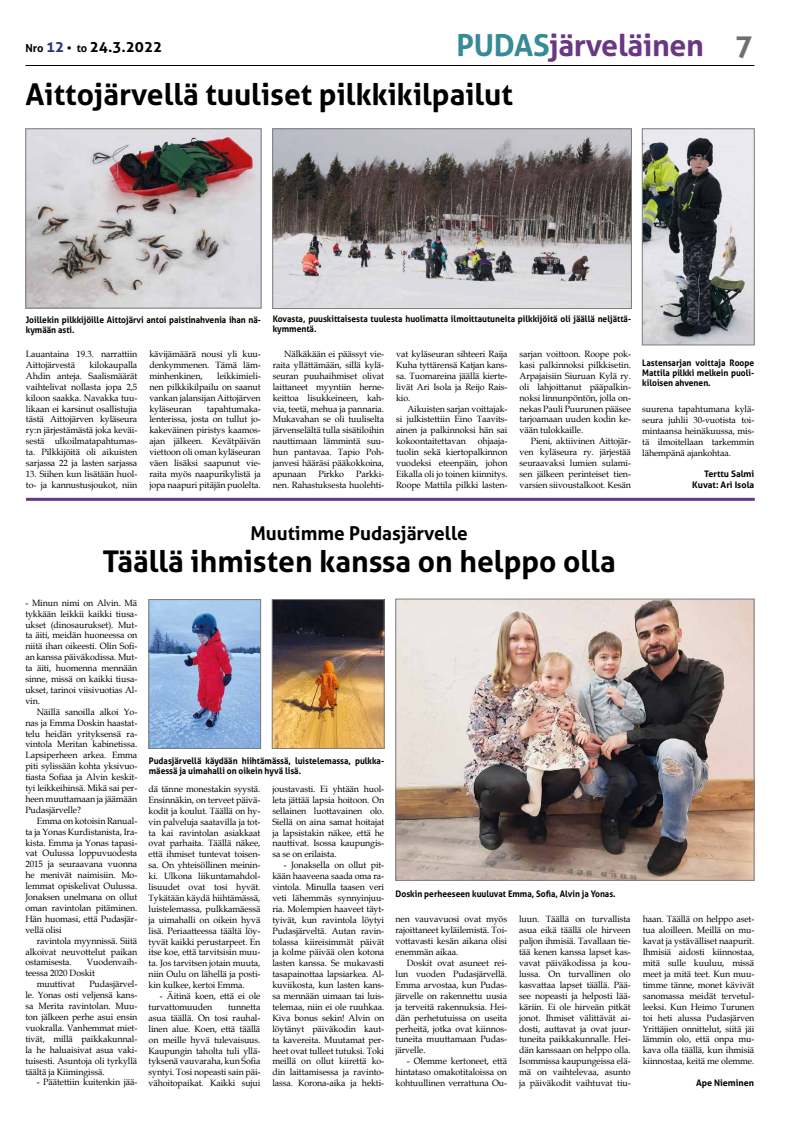
<style>
.page{position:relative;width:794px;height:1134px;background:#fff}
.page>*{position:absolute;margin:0;border:0;box-sizing:border-box;transform-origin:0 0}
.t1{font:700 30.3px "Aller";letter-spacing:-.01em;color:#6a3784}
.t2{font:700 30px "Aller";color:#000}
.t3{font:700 19px "Aller";color:#000}
.t4{font:700 15.2px "Aller";color:#000}
.t5{font:9.1px/10.9px "Book Antiqua";letter-spacing:-.01em;color:#000;text-align:justify}
.t6{font:700 9px/10px "Aller";color:#000;scale:.94 1}
.t7{font:700 9px/10.5px "Aller";color:#000;text-align:right}
.s1{font-size:11.1px}
.s2{color:#283583}
.s3{color:#368b97}
.s4{font-size:30px;color:#706f6f}
</style>
<div class="page">
<hr style="left:26px;top:65px;width:728px;height:1px;background:#000">
<img style="left:644px;top:130px;width:108px;height:213px">
<div style="left:642px;top:128px;width:112px;height:217px;border:1px solid #7c7b7b"></div>
<img style="left:27px;top:130px;width:232px;height:176px">
<div style="left:25px;top:128px;width:236px;height:180px;border:1px solid #7c7b7b"></div>
<img style="left:274px;top:130px;width:355px;height:177px">
<div style="left:272px;top:128px;width:359px;height:181px;border:1px solid #7c7b7b"></div>
<hr style="left:26px;top:498px;width:728px;height:3px;background:#6a3784">
<img style="left:397px;top:601px;width:355px;height:278px">
<div style="left:395px;top:599px;width:359px;height:282px;border:1px solid #7c7b7b"></div>
<img style="left:151px;top:601px;width:108px;height:146px">
<div style="left:149px;top:599px;width:112px;height:150px;border:1px solid #7c7b7b"></div>
<img style="left:274px;top:601px;width:108px;height:146px">
<div style="left:272px;top:599px;width:112px;height:150px;border:1px solid #7c7b7b"></div>
<h3 class="t4" style="left:26px;top:38px;width:138px"><span class="s1">Nro</span> <span class="s2">12</span> <span class="s1">• to</span> 24.3.2022</h3>
<h1 class="t1" style="left:456px;top:27px;width:298px"><span class="s3">PUDAS</span>järveläinen <span class="s4">7</span></h1>
<h2 class="t2" style="left:26px;top:76px;width:489px">Aittojärvellä tuuliset pilkkikilpailut</h2>
<p class="t6" style="left:26px;top:315px;width:252px">Joillekin pilkkijöille Aittojärvi antoi paistinahvenia ihan nä&shy;kymään asti.</p>
<p class="t5" style="left:26px;top:348px;width:113px">Lauantaina 19.3. narrattiin<br>Aittojärvestä</p>
<p class="t5" style="left:26px;top:359px;width:113px;text-indent:64px">kilokaupalla Ahdin anteja. Saalismäärät vaihtelivat nollasta jopa 2,5 kiloon saakka. Navakka tuu&shy;likaan ei karsinut osallistujia tästä Aittojärven kyläseura ry:n järjestämästä joka keväi&shy;sestä ulkoilmatapahtumas&shy;ta. Pilkkijöitä oli aikuisten sarjassa 22 ja lasten sarjassa</p>
<p class="t5" style="left:26px;top:468px;width:113px">13. Siihen kun lisätään huol&shy;to- ja kannustusjoukot, niin</p>
<p class="t5" style="left:149px;top:348px;width:113px">kävijämäärä nousi yli kuu&shy;denkymmenen. Tämä läm&shy;minhenkinen,</p>
<p class="t5" style="left:149px;top:370px;width:113px;text-indent:68px">leikkimieli&shy;nen pilkkikilpailu on saanut vankan jalansijan Aittojärven kyläseuran</p>
<p class="t5" style="left:149px;top:403px;width:113px;text-indent:57px">tapahtumaka&shy;lenterissa, josta on tullut jo&shy;kakeväinen piristys kaamos&shy;ajan jälkeen. Kevätpäivän viettoon oli oman kyläseuran väen lisäksi saapunut vie&shy;raita myös naapurikylistä ja jopa naapuri pitäjän puolelta.</p>
<p class="t6" style="left:273px;top:314px;width:383px">Kovasta, puuskittaisesta tuulesta huolimatta ilmoittautuneita pilkkijöitä oli jäällä neljättä&shy;kymmentä.</p>
<p class="t5" style="left:273px;top:348px;width:113px;text-indent:11px">Nälkäkään ei päässyt vie&shy;raita yllättämään, sillä kylä&shy;seuran puuhaihmiset olivat laittaneet myyntiin herne&shy;keittoa lisukkeineen, kah&shy;via, teetä, mehua ja pannaria.<br>Mukavahan se oli tuuliselta järvenselältä tulla sisätiloihin nauttimaan lämmintä suu&shy;hun pantavaa. Tapio Poh&shy;janvesi hääräsi pääkokkoina, apunaan</p>
<p class="t5" style="left:273px;top:468px;width:113px;text-align:right">Parkki-<br>nen. Rahastuksesta huolehti-</p>
<p class="t5" style="left:318px;top:468px;width:27px">Pirkko</p>
<p class="t5" style="left:396px;top:348px;width:113px">vat kyläseuran sihteeri Raija Kuha tyttärensä Katjan kans&shy;sa. Tuomareina jäällä kierte&shy;livät Ari Isola ja Reijo Rais&shy;kio.</p>
<p class="t5" style="left:396px;top:403px;width:113px;text-indent:11px">Aikuisten sarjan voittajak&shy;si julkistettiin Eino Taavits&shy;ainen ja palkinnoksi hän sai kokoontaitettavan</p>
<p class="t5" style="left:396px;top:435px;width:113px;text-indent:82px">ohjaaja&shy;tuolin sekä kiertopalkinnon vuodeksi eteenpäin, johon Eikalla oli jo toinen kiinnitys.<br>Roope Mattila pilkki lasten-</p>
<p class="t5" style="left:519px;top:348px;width:113px">sarjan voittoon. Roope pok&shy;kasi palkinnoksi pilkkisetin.<br>Arpajaisiin Siuruan Kylä ry. oli lahjoittanut pääpalkin&shy;noksi linnunpöntön, jolla on&shy;nekas Pauli Puurunen pääsee tarjoamaan uuden kodin ke&shy;vään tulokkaille.</p>
<p class="t5" style="left:519px;top:435px;width:113px;text-indent:11px">Pieni, aktiivinen Aittojär&shy;ven kyläseura ry. järjestää seuraavaksi lumien sulami&shy;sen jälkeen perinteiset tien&shy;varsien siivoustalkoot. Kesän</p>
<p class="t6" style="left:642px;top:358px;width:121px;text-align:justify">Lastensarjan voittaja Roope Mattila pilkki melkein puoli&shy;kiloisen ahvenen.</p>
<p class="t5" style="left:642px;top:403px;width:113px">suurena tapahtumana kylä&shy;seura juhlii 30-vuotista toi&shy;mintaansa heinäkuussa, mis&shy;tä ilmoitellaan tarkemmin lähempänä ajankohtaa.</p>
<p class="t7" style="left:692px;top:469px;width:63px">Terttu Salmi<br>Kuvat: Ari Isola</p>
<h3 class="t3" style="left:250px;top:521px;width:219px">Muutimme Pudasjärvelle</h3>
<h2 class="t2" style="left:103px;top:542px;width:514px">Täällä ihmisten kanssa on helppo olla</h2>
<p class="t5" style="left:25px;top:597px;width:113px">- Minun nimi on Alvin. Mä tykkään leikkii kaikki tiusa&shy;ukset (dinosaurukset). Mut&shy;ta äiti, meidän huoneessa on niitä ihan oikeesti. Olin Sofi&shy;an kanssa päiväkodissa. Mut&shy;ta äiti, huomenna mennään sinne, missä on kaikki tiusa&shy;ukset, tarinoi viisivuotias Al&shy;vin.</p>
<p class="t5" style="left:25px;top:706px;width:113px;text-indent:11px">Näillä sanoilla alkoi Yo&shy;nas ja Emma Doskin haastat&shy;telu heidän yrityksensä ra&shy;vintola Meritan kabinetissa.<br>Lapsiperheen arkea. Emma piti sylissään kohta yksivuo&shy;tiasta Sofiaa ja Alvin keskit&shy;tyi leikkeihinsä. Mikä sai per&shy;heen muuttamaan ja jäämään Pudasjärvelle?</p>
<p class="t5" style="left:25px;top:815px;width:113px;text-indent:11px">Emma on kotoisin Ranual&shy;ta ja Yonas Kurdistanista, Ira&shy;kista. Emma ja Yonas tapasi&shy;vat Oulussa loppuvuodesta 2015 ja seuraavana vuonna he menivät naimisiin. Mo&shy;lemmat opiskelivat Oulussa.<br>Jonaksen unelmana on ollut oman ravintolan pitäminen.<br>Hän huomasi, että Pudasjär&shy;vellä olisi</p>
<p class="t5" style="left:25px;top:935px;width:113px;text-indent:11px">ravintola myynnissä. Siitä alkoivat neuvottelut paikan ostamisesta.</p>
<p class="t6" style="left:149px;top:756px;width:252px">Pudasjärvellä käydään hiihtämässä, luistelemassa, pulkka&shy;mäessä ja uimahalli on oikein hyvä lisä.</p>
<p class="t5" style="left:272px;top:783px;width:113px">joustavasti. Ei yhtään huol&shy;leta jättää lapsia hoitoon. On sellainen luottavainen olo.<br>Siellä on aina samat hoitajat ja lapsistakin näkee, että he nauttivat. Isossa kaupungis&shy;sa se on erilaista.</p>
<p class="t5" style="left:272px;top:859px;width:113px;text-indent:11px">- Jonaksella on ollut pit&shy;kään haaveena saada oma ra&shy;vintola. Minulla taasen veri veti lähemmäs synnyinjuu&shy;ria. Molempien haaveet täyt&shy;tyivät, kun ravintola löytyi Pudasjärveltä. Autan ravin&shy;tolassa kiireisimmät päivät ja kolme päivää olen kotona lasten kanssa. Se mukavasti tasapainottaa lapsiarkea. Al&shy;kuviikosta, kun lasten kans&shy;sa mennään uimaan tai luis&shy;telemaa, niin ei ole ruuhkaa.<br>Kiva bonus sekin! Alvin on löytänyt päiväkodin kaut&shy;ta kavereita. Muutamat per&shy;heet ovat tulleet tutuksi. Toki meillä on ollut kiirettä ko&shy;din laittamisessa ja ravinto&shy;lassa. Korona-aika ja hekti-</p>
<p class="t5" style="left:149px;top:783px;width:113px">dä tänne monestakin syystä.<br>Ensinnäkin, on terveet päivä&shy;kodit ja koulut. Täällä on hy&shy;vin palveluja saatavilla ja tot&shy;ta kai ravintolan asiakkaat ovat parhaita. Täällä näkee, että ihmiset tuntevat toisen&shy;sa. On yhteisöllinen meinin&shy;ki. Ulkona liikuntamahdol&shy;lisuudet ovat tosi hyvät.<br>Tykätään käydä hiihtämässä, luistelemassa, pulkkamäessä ja uimahalli on oikein hyvä lisä. Periaatteessa täältä löy&shy;tyvät kaikki perustarpeet. En itse koe, että tarvitsisin muu&shy;ta. Jos tarvitsen jotain muuta, niin Oulu on lähellä ja posti&shy;kin kulkee, kertoi Emma.</p>
<p class="t5" style="left:149px;top:990px;width:113px;text-indent:11px">- Äitinä koen, että ei ole turvattomuuden</p>
<p class="t6" style="left:395px;top:888px;width:236px">Doskin perheeseen kuuluvat Emma, Sofia, Alvin ja Yonas.</p>
<p class="t5" style="left:519px;top:914px;width:113px">luun. Täällä on turvallista asua eikä täällä ole hirveen paljon ihmisiä. Tavallaan tie&shy;tää kenen kanssa lapset kas&shy;vavat päiväkodissa ja kou&shy;lussa. On turvallinen olo kasvattaa lapset täällä. Pää&shy;see nopeasti ja helposti lää&shy;käriin. Ei ole hirveän pitkät jonot. Ihmiset välittävät ai&shy;dosti, auttavat ja ovat juur&shy;tuneita paikkakunnalle. Hei&shy;dän kanssaan on helppo olla.<br>Isommissa kaupungeissa elä&shy;mä on vaihtelevaa, asunto ja päiväkodit vaihtuvat tiu-</p>
<p class="t5" style="left:642px;top:914px;width:113px">haan. Täällä on helppo aset&shy;tua aloilleen. Meillä on mu&shy;kavat ja ystävälliset naapurit.<br>Ihmisiä aidosti kiinnostaa, mitä sulle kuuluu, missä meet ja mitä teet. Kun muu&shy;timme tänne, monet kävivät sanomassa meidät tervetul&shy;leeksi. Kun Heimo Turunen toi heti alussa Pudasjärven Yrittäjien onnittelut, siitä jäi lämmin olo, että onpa mu&shy;kava olla täällä, kun ihmisiä kiinnostaa, keitä me olemme.</p>
<p class="t5" style="left:395px;top:914px;width:113px">nen vauvavuosi ovat myös rajoittaneet kyläilemistä. Toi&shy;vottavasti kesän aikana olisi enemmän aikaa.</p>
<p class="t5" style="left:395px;top:957px;width:113px;text-indent:11px">Doskit ovat asuneet rei&shy;lun vuoden Pudasjärvellä.<br>Emma arvostaa, kun Pudas&shy;järvelle on rakennettu uusia ja terveitä rakennuksia. Hei&shy;dän perhetutuissa on useita perheitä, jotka ovat kiinnos&shy;tuneita muuttamaan Pudas&shy;järvelle.</p>
<p class="t5" style="left:395px;top:1055px;width:113px;text-indent:11px">- Olemme kertoneet, että hintataso omakotitaloissa on kohtuullinen verrattuna Ou-</p>
<p class="t5" style="left:87px;top:957px;width:52px">Vuodenvaih-</p>
<p class="t5" style="left:25px;top:968px;width:71px">teessa 2020 Doskit</p>
<p class="t5" style="left:37px;top:978px;width:40px">muuttivat</p>
<p class="t5" style="left:25px;top:978px;width:113px;text-indent:64px">Pudasjärvel&shy;le. Yonas osti veljensä kans&shy;sa Merita ravintolan. Muu&shy;ton jälkeen perhe asui ensin vuokralla. Vanhemmat miet&shy;tivät, millä paikkakunnal&shy;la he haluaisivat asua vaki&shy;tuisesti. Asuntoja oli tyrkyllä täältä ja Kiimingissä.</p>
<p class="t5" style="left:37px;top:1077px;width:102px">- Päätettiin kuitenkin jää-</p>
<p class="t5" style="left:149px;top:1001px;width:113px;text-indent:79px">tunnetta asua täällä. On tosi rauhal&shy;linen alue. Koen, että täällä on meille hyvä tulevaisuus.<br>Kaupungin taholta tuli yllä&shy;tyksenä vauvaraha, kun Sofia syntyi. Tosi nopeasti sain päi&shy;vähoitopaikat. Kaikki sujui</p>
<p class="t7" style="left:696px;top:1077px;width:60px">Ape Nieminen</p>
</div>
